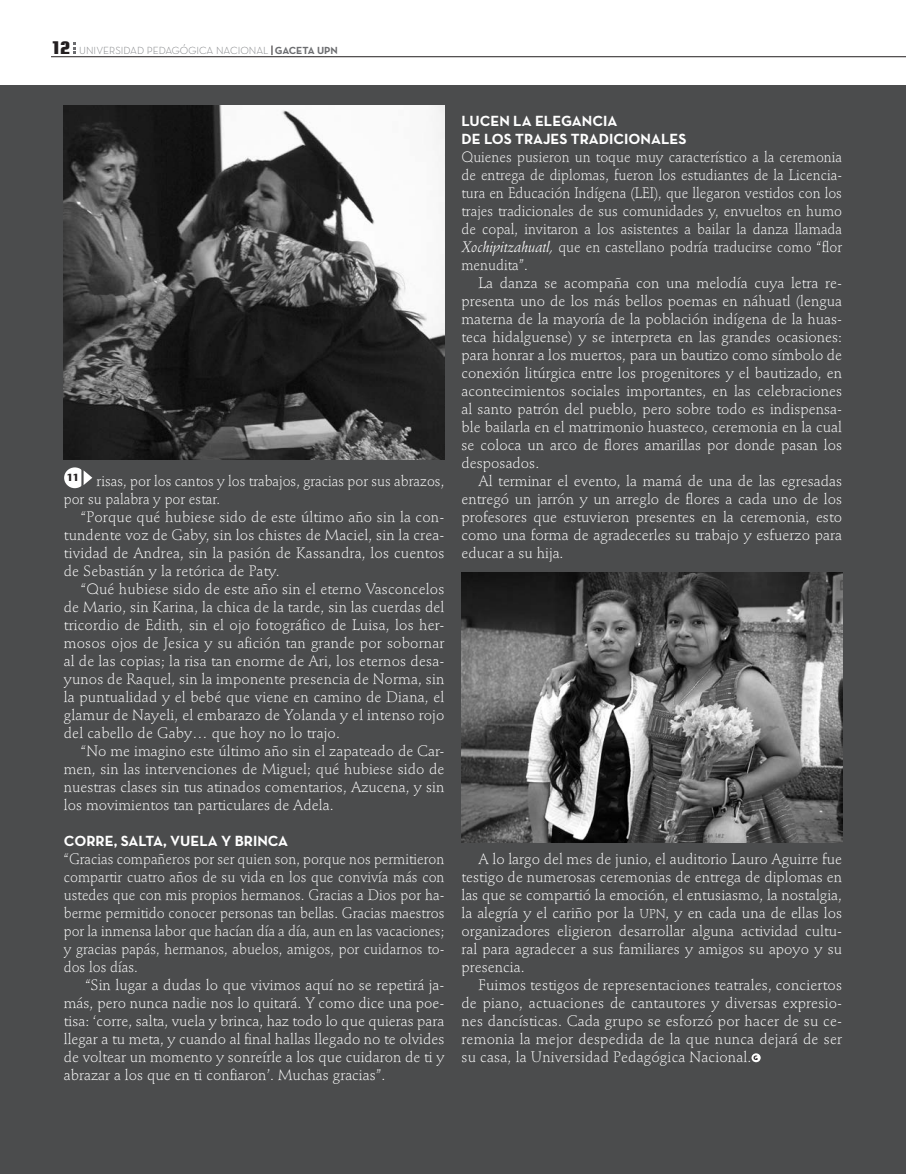
<style>
.page{position:relative;width:906px;height:1174px;background:#fff}
.page>*{position:absolute;margin:0;border:0;box-sizing:border-box;transform-origin:0 0}
.t1{font:300 15px/18px "Stempel Schneidler";color:#fff;text-align:justify}
.t2{font:300 15px/18px "Stempel Schneidler";color:#fff;text-align:justify;scale:.95 1}
.t3{font:700 15px "Neutra Text";color:#fff}
.t4{font:700 15px "Neutra Text";letter-spacing:.09em;color:#fff}
.t5{font:10.5px "Neutra Text Light Alt";color:#76787b}
.t6{font:700 10.2px "Stone Sans";color:#231f20;scale:.95 1}
.t7{font:700 6.3px "Stone Sans";color:#231f20;scale:.95 1}
.s1{font-family:"Briem Akademi MM 900 400";font-size:18px;color:#231f20}
.s2{font-family:"Neutra Text";font-weight:700;color:#6c6d70}
.s3{font-weight:400;font-style:italic}
.s4{font-family:"Stempel Schneidler Light SC850";font-weight:400;font-size:12.75px}
</style>
<div class="page">
<svg style="left:73px;top:42px;width:2px;height:12px"></svg>
<hr style="left:51px;top:56px;width:855px;height:1px;background:#231f20">
<div style="left:0;top:85px;width:906px;height:1089px;background:#4b4c4d"></div>
<div style="left:751px;top:1053px;width:9px;height:9px;background:#fff;border-radius:50%"></div>
<img style="left:64px;top:106px;width:380px;height:353px">
<img style="left:461px;top:572px;width:381px;height:270px">
<div style="left:64px;top:467px;width:22px;height:21px;background:#fff;border-radius:50%"></div>
<svg style="left:81px;top:469px;width:11px;height:17px"></svg>
<p class="t5" style="left:51px;top:44px;width:288px"><span class="s1">12</span> UNIVERSIDAD PEDAGÓGICA NACIONAL <span class="s2">GACETA UPN</span></p>
<p class="t6" style="left:67px;top:471px;width:14px">11</p>
<p class="t2" style="left:64px;top:472px;width:402px;text-indent:33px">risas, por los cantos y los trabajos, gracias por sus abrazos, por su palabra y por estar.</p>
<p class="t1" style="left:64px;top:508px;width:382px;text-indent:17px">“Porque qué hubiese sido de este último año sin la con&shy;tundente voz de Gaby, sin los chistes de Maciel, sin la crea&shy;tividad de Andrea, sin la pasión de Kassandra, los cuentos de Sebastián y la retórica de Paty.</p>
<p class="t1" style="left:64px;top:580px;width:382px;text-indent:17px">“Qué hubiese sido de este año sin el eterno Vasconcelos de Mario, sin Karina, la chica de la tarde, sin las cuerdas del tricordio de Edith, sin el ojo fotográfico de Luisa, los her&shy;mosos ojos de Jesica y su afición tan grande por sobornar al de las copias; la risa tan enorme de Ari, los eternos desa&shy;yunos de Raquel, sin la imponente presencia de Norma, sin la puntualidad y el bebé que viene en camino de Diana, el glamur de Nayeli, el embarazo de Yolanda y el intenso rojo del cabello de Gaby… que hoy no lo trajo.</p>
<p class="t1" style="left:64px;top:742px;width:382px;text-indent:17px">“No me imagino este último año sin el zapateado de Car&shy;men, sin las intervenciones de Miguel; qué hubiese sido de nuestras clases sin tus atinados comentarios, Azucena, y sin los movimientos tan particulares de Adela.</p>
<p class="t3" style="left:64px;top:832px;width:67px">CORRE, SALTA</p>
<p class="t3" style="left:163px;top:832px;width:28px">, VUELA</p>
<p class="t3" style="left:221px;top:832px;width:42px">Y BRINCA</p>
<p class="t2" style="left:64px;top:850px;width:402px">“Gracias compañeros por ser quien son, porque nos permitieron compartir cuatro años de su vida en los que convivía más con ustedes que con mis propios hermanos. Gracias a Dios por ha&shy;berme permitido conocer personas tan bellas. Gracias maestros por la inmensa labor que hacían día a día, aun en las vacaciones; y gracias papás, hermanos, abuelos, amigos, por cuidarnos to&shy;dos los días.</p>
<p class="t1" style="left:64px;top:976px;width:382px;text-indent:22px">“Sin lugar a dudas lo que vivimos aquí no se repetirá ja&shy;más, pero nunca nadie nos lo quitará. Y como dice una poe&shy;tisa: ‘corre, salta, vuela y brinca, haz todo lo que quieras para llegar a tu meta, y cuando al final hallas llegado no te olvides de voltear un momento y sonreírle a los que cuidaron de ti y abrazar a los que en ti confiaron’. Muchas gracias”.</p>
<p class="t3" style="left:461px;top:112px;width:19px">LUCEN</p>
<p class="t3" style="left:513px;top:112px;width:69px">LAELEGANCIA</p>
<p class="t3" style="left:461px;top:130px;width:33px">DE LOS</p>
<p class="t4" style="left:515px;top:130px;width:83px">TRAJES TRADICIONALES</p>
<p class="t2" style="left:461px;top:148px;width:402px">Quienes pusieron un toque muy característico a la ceremonia de entrega de diplomas, fueron los estudiantes de la Licencia&shy;tura en Educación Indígena (LEI), que llegaron vestidos con los trajes tradicionales de sus comunidades y, envueltos en humo de copal, invitaron a los asistentes a bailar la danza llamada <span class="s3">Xochipitzahuatl,</span> que en castellano podría traducirse como “flor menudita”.</p>
<p class="t1" style="left:461px;top:274px;width:382px;text-indent:17px">La danza se acompaña con una melodía cuya letra re&shy;presenta uno de los más bellos poemas en náhuatl (lengua materna de la mayoría de la población indígena de la huas&shy;teca hidalguense) y se interpreta en las grandes ocasiones: para honrar a los muertos, para un bautizo como símbolo de conexión litúrgica entre los progenitores y el bautizado, en acontecimientos sociales importantes, en las celebraciones al santo patrón del pueblo, pero sobre todo es indispensa&shy;ble bailarla en el matrimonio huasteco, ceremonia en la cual se coloca un arco de flores amarillas por donde pasan los desposados.</p>
<p class="t1" style="left:461px;top:472px;width:382px;text-indent:17px">Al terminar el evento, la mamá de una de las egresadas entregó un jarrón y un arreglo de flores a cada uno de los profesores que estuvieron presentes en la ceremonia, esto como una forma de agradecerles su trabajo y esfuerzo para educar a su hija.</p>
<p class="t1" style="left:461px;top:850px;width:382px;text-indent:17px">A lo largo del mes de junio, el auditorio Lauro Aguirre fue testigo de numerosas ceremonias de entrega de diplomas en las que se compartió la emoción, el entusiasmo, la nostalgia, la alegría y el cariño por la <span class="s4">upn</span>, y en cada una de ellas los organizadores eligieron desarrollar alguna actividad cultu&shy;ral para agradecer a sus familiares y amigos su apoyo y su presencia.</p>
<p class="t1" style="left:461px;top:976px;width:382px;text-indent:17px">Fuimos testigos de representaciones teatrales, conciertos de piano, actuaciones de cantautores y diversas expresio&shy;nes dancísticas. Cada grupo se esforzó por hacer de su ce&shy;remonia la mejor despedida de la que nunca dejará de ser su casa, la Universidad Pedagógica Nacional.</p>
<p class="t7" style="left:753px;top:1054px;width:6px">G</p>
</div>
